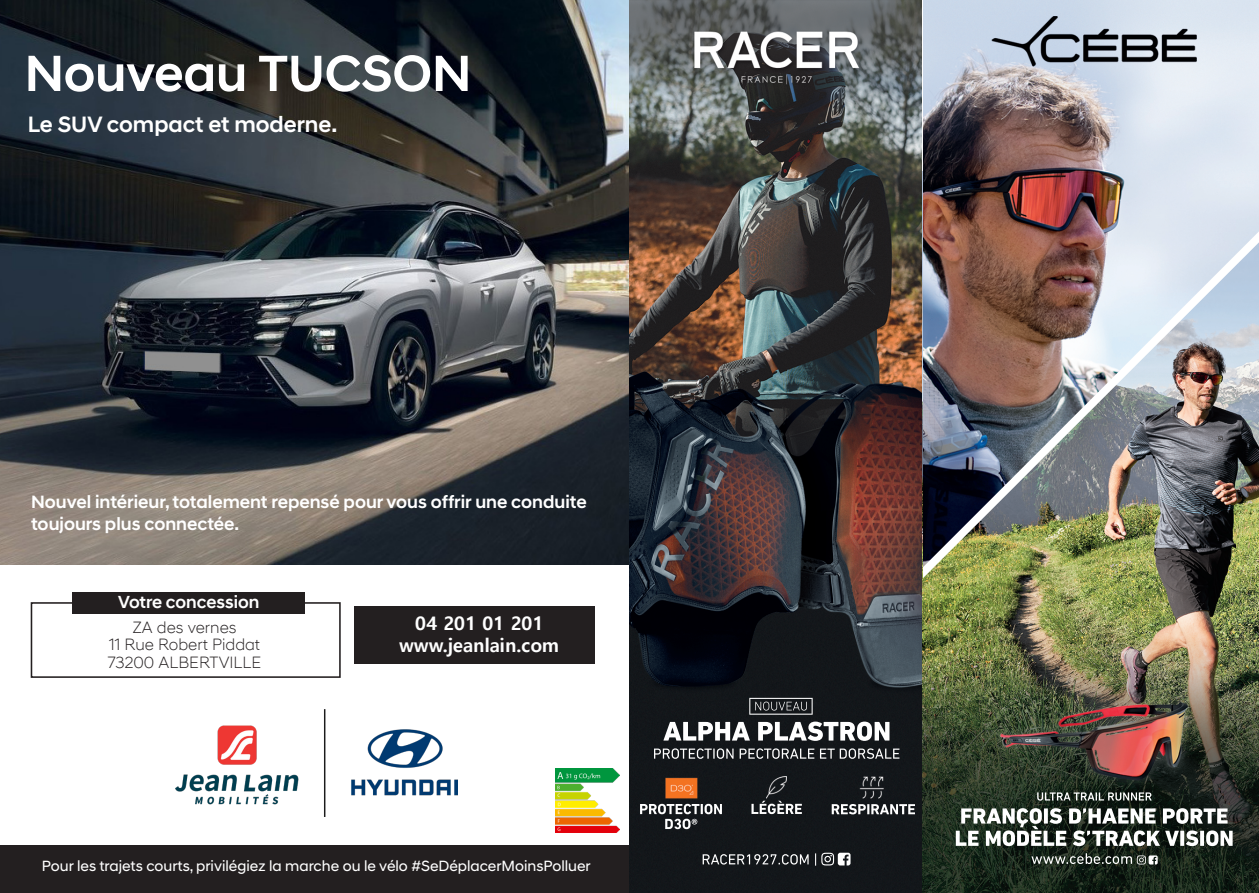
<style>
.page{position:relative;width:1259px;height:893px;background:#fff}
.page>*{position:absolute;margin:0;border:0;box-sizing:border-box;transform-origin:0 0}
.t1{font:500 51.75px "Hyundai Sans Head Office";color:#fff}
.t2{font:500 22.65px "Hyundai Sans Head";color:#fff}
.t3{font:700 18.75px/22.4px "Malgun Gothic";color:#fff;text-align:center}
.t4{font:500 18.15px/21.8px "Hyundai Sans Head";color:#fff}
.t5{font:500 17.55px "Hyundai Sans Head Office";color:#fff}
.t6{font:300 16.5px/17.5px "Hyundai Sans Head Office";color:#231f20;text-align:center}
.t7{font:15.15px "Hyundai Sans Head";color:#fff}
</style>
<div class="page">
<div style="left:0;top:846px;width:647px;height:47px;background:#231f20"></div>
<img style="left:0;top:0;width:629px;height:564px">
<div style="left:354px;top:606px;width:241px;height:58px;background:#231f20"></div>
<img style="left:175px;top:710px;width:283px;height:106px">
<img style="left:555px;top:768px;width:64px;height:64px">
<div style="left:31px;top:602px;width:310px;height:76px;border:2px solid #231f20"></div>
<div style="left:72px;top:592px;width:233px;height:22px;background:#231f20"></div>
<img style="left:629px;top:0;width:294px;height:893px">
<img style="left:749px;top:698px;width:63px;height:17px">
<img style="left:923px;top:578px;width:336px;height:315px">
<img style="left:923px;top:0;width:336px;height:231px">
<img style="left:923px;top:231px;width:336px;height:347px">
<p class="t1" style="left:25px;top:42px;width:448px">Nouveau TUCSON</p>
<p class="t2" style="left:28px;top:111px;width:311px">Le SUV compact et moderne.</p>
<p class="t4" style="left:31px;top:491px;width:557px">Nouvel intérieur, totalement repensé pour vous offrir une conduite toujours plus connectée.</p>
<p class="t5" style="left:118px;top:592px;width:142px">Votre concession</p>
<p class="t6" style="left:108px;top:618px;width:155px">ZA des vernes<br>11 Rue Robert Piddat<br>73200 ALBERTVILLE</p>
<p class="t3" style="left:399px;top:612px;width:162px">04 201 01 201 www.jeanlain.com</p>
<p class="t7" style="left:42px;top:856px;width:550px">Pour les trajets courts, privilégiez la marche ou le vélo #SeDéplacerMoinsPolluer</p>
</div>
